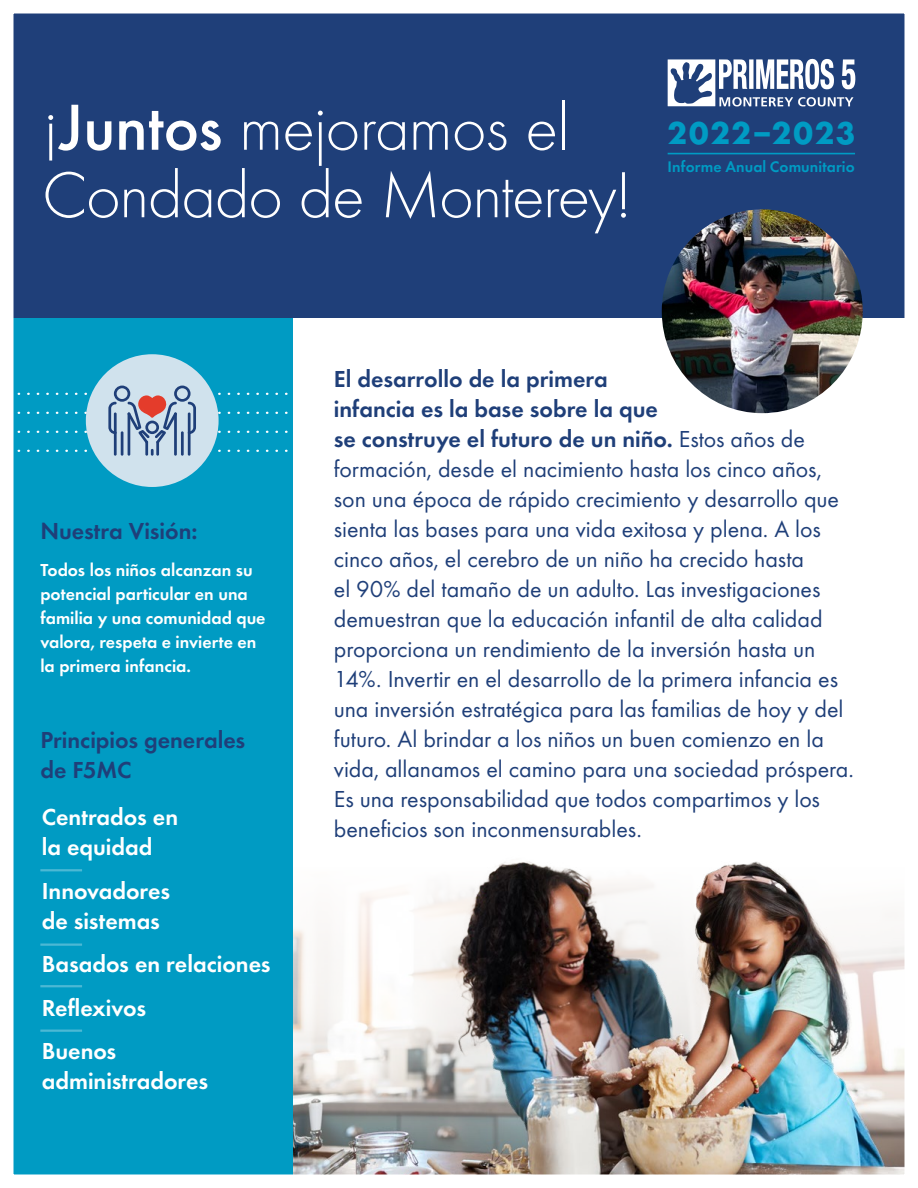
<style>
.page{position:relative;width:918px;height:1188px;background:#fff}
.page>*{position:absolute;margin:0;border:0;box-sizing:border-box;transform-origin:0 0}
.t1{font:300 67.5px/67.5px "Function Pro";letter-spacing:-.02em;color:#fff}
.t2{font:700 32.55px "Function Pro";letter-spacing:.05em;color:#009bc3}
.t3{font:24px/30px "Function Pro";letter-spacing:-.005em;color:#1f3f79}
.t4{font:600 24px/30px "Function Pro";color:#fff}
.t5{font:600 24px/30px "Function Pro";color:#1f3f79}
.t6{font:600 18px/24px "Function Pro";color:#fff}
.t7{font:600 15.9px "Function Pro";letter-spacing:.005em;color:#009bc3}
.s1{font-weight:500}
.s2{font-weight:600}
</style>
<div class="page">
<img style="left:292px;top:771px;width:611px;height:402px">
<div style="left:0;top:260px;width:292px;height:928px;background:#009bc3"></div>
<div style="left:0;top:0;width:918px;height:318px;background:#1f3f79"></div>
<hr style="left:668px;top:153px;width:187px;height:1px;background:#009bc3">
<div style="left:86px;top:354px;width:133px;height:133px;background:#d0e2ed;border-radius:50%"></div>
<svg style="left:17px;top:386px;width:276px;height:70px"></svg>
<img style="left:662px;top:209px;width:201px;height:204px">
<svg style="left:668px;top:59px;width:187px;height:48px"></svg>
<hr style="left:40px;top:869px;width:42px;height:2px;background:#fff">
<hr style="left:40px;top:944px;width:42px;height:2px;background:#fff">
<hr style="left:40px;top:985px;width:42px;height:2px;background:#fff">
<hr style="left:40px;top:1030px;width:42px;height:2px;background:#fff">
<div style="left:0;top:0;width:918px;height:1188px;border:14px solid #fff"></div>
<h1 class="t1" style="left:42px;top:94px;width:592px">¡<span class="s1">Juntos</span> mejoramos el<br>Condado de Monterey!</h1>
<h2 class="t2" style="left:668px;top:113px;width:189px">2022–2023</h2>
<p class="t7" style="left:668px;top:157px;width:189px">Informe Anual Comunitario</p>
<p class="t5" style="left:40px;top:515px;width:159px">Nuestra Visión:</p>
<p class="t6" style="left:40px;top:558px;width:227px">Todos los niños alcanzan su potencial particular en una familia y una comunidad que valora, respeta e invierte en la primera infancia.</p>
<p class="t5" style="left:40px;top:724px;width:206px">Principios generales de F5MC</p>
<p class="t4" style="left:42px;top:802px;width:138px">Centrados en la equidad</p>
<p class="t4" style="left:42px;top:876px;width:130px">Innovadores de sistemas</p>
<p class="t4" style="left:42px;top:942px;width:230px;line-height:43.5px">Basados en relaciones<br>Reflexivos<br>Buenos</p>
<p class="t4" style="left:42px;top:1066px;width:168px">administradores</p>
<p class="t3" style="left:334px;top:364px;width:522px"><span class="s2">El desarrollo de la primera<br>infancia es la base sobre la que<br>se construye el futuro de un niño.</span> Estos años de formación, desde el nacimiento hasta los cinco años, son una época de rápido crecimiento y desarrollo que sienta las bases para una vida exitosa y plena. A los cinco años, el cerebro de un niño ha crecido hasta<br>el 90% del tamaño de un adulto. Las investigaciones demuestran que la educación infantil de alta calidad proporciona un rendimiento de la inversión hasta un 14%. Invertir en el desarrollo de la primera infancia es una inversión estratégica para las familias de hoy y del futuro. Al brindar a los niños un buen comienzo en la vida, allanamos el camino para una sociedad próspera.<br>Es una responsabilidad que todos compartimos y los beneficios son inconmensurables.</p>
</div>
